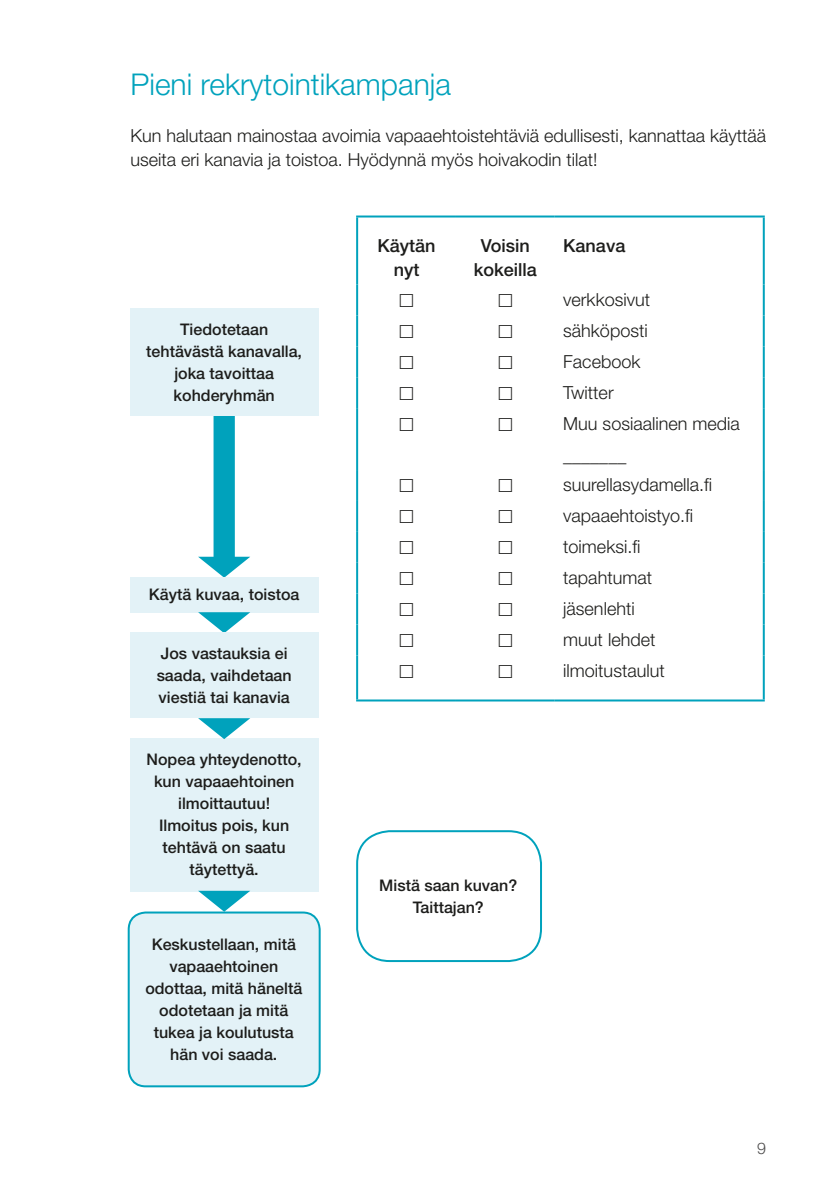
<style>
.page{position:relative;width:840px;height:1191px;background:#fff}
.page>*{position:absolute;margin:0;border:0;box-sizing:border-box;transform-origin:0 0}
.t1{font:300 30px "Helvetica Neue LT Std";color:#00a2bc}
.t2{font:300 18px/30.8px "Helvetica Neue LT Std";color:#1d1d1b}
.t3{font:500 18px/24px "Helvetica Neue LT Std";color:#1d1d1b;text-align:center}
.t4{font:500 16px/22px "Helvetica Neue LT Std";color:#1d1d1b;text-align:center}
.t5{font:300 16px "Helvetica Neue LT Std";color:#4d4c4c}
</style>
<div class="page">
<div style="left:129px;top:912px;width:190px;height:174px;background:#e3f2f7;border-radius:17px"></div>
<div style="left:128px;top:911px;width:192px;height:176px;border:2px solid #00a2bc;border-radius:17px"></div>
<div style="left:356px;top:830px;width:185px;height:132px;border:2px solid #00a2bc;border-radius:33px"></div>
<svg style="left:130px;top:308px;width:188px;height:603px"></svg>
<hr style="left:356px;top:215px;width:99px;height:2px;background:#00a2bc">
<hr style="left:356px;top:217px;width:2px;height:67px;background:#00a2bc">
<hr style="left:455px;top:215px;width:99px;height:2px;background:#00a2bc">
<hr style="left:554px;top:215px;width:210px;height:2px;background:#00a2bc">
<hr style="left:762px;top:217px;width:2px;height:67px;background:#00a2bc">
<hr style="left:356px;top:284px;width:2px;height:31px;background:#00a2bc">
<hr style="left:762px;top:284px;width:2px;height:31px;background:#00a2bc">
<hr style="left:356px;top:315px;width:2px;height:31px;background:#00a2bc">
<hr style="left:762px;top:315px;width:2px;height:31px;background:#00a2bc">
<hr style="left:356px;top:346px;width:2px;height:31px;background:#00a2bc">
<hr style="left:762px;top:346px;width:2px;height:31px;background:#00a2bc">
<hr style="left:356px;top:377px;width:2px;height:31px;background:#00a2bc">
<hr style="left:762px;top:377px;width:2px;height:31px;background:#00a2bc">
<hr style="left:356px;top:408px;width:2px;height:62px;background:#00a2bc">
<hr style="left:762px;top:408px;width:2px;height:62px;background:#00a2bc">
<hr style="left:356px;top:470px;width:2px;height:31px;background:#00a2bc">
<hr style="left:762px;top:470px;width:2px;height:31px;background:#00a2bc">
<hr style="left:356px;top:501px;width:2px;height:31px;background:#00a2bc">
<hr style="left:762px;top:501px;width:2px;height:31px;background:#00a2bc">
<hr style="left:356px;top:532px;width:2px;height:31px;background:#00a2bc">
<hr style="left:762px;top:532px;width:2px;height:31px;background:#00a2bc">
<hr style="left:356px;top:563px;width:2px;height:30px;background:#00a2bc">
<hr style="left:762px;top:563px;width:2px;height:30px;background:#00a2bc">
<hr style="left:356px;top:593px;width:2px;height:31px;background:#00a2bc">
<hr style="left:762px;top:593px;width:2px;height:31px;background:#00a2bc">
<hr style="left:356px;top:624px;width:2px;height:31px;background:#00a2bc">
<hr style="left:762px;top:624px;width:2px;height:31px;background:#00a2bc">
<hr style="left:356px;top:655px;width:2px;height:44px;background:#00a2bc">
<hr style="left:762px;top:655px;width:2px;height:44px;background:#00a2bc">
<hr style="left:356px;top:699px;width:99px;height:2px;background:#00a2bc">
<hr style="left:455px;top:699px;width:99px;height:2px;background:#00a2bc">
<hr style="left:554px;top:699px;width:210px;height:2px;background:#00a2bc">
<h1 class="t1" style="left:130px;top:66px;width:322px">Pieni rekrytointikampanja</h1>
<p class="t2" style="left:130px;top:123px;width:636px;line-height:24px">Kun halutaan mainostaa avoimia vapaaehtoistehtäviä edullisesti, kannattaa käyttää useita eri kanavia ja toistoa. Hyödynnä myös hoivakodin tilat!</p>
<p class="t4" style="left:146px;top:318px;width:157px">Tiedotetaan tehtävästä kanavalla, joka tavoittaa kohderyhmän</p>
<p class="t4" style="left:149px;top:583px;width:152px">Käytä kuvaa, toistoa</p>
<p class="t4" style="left:157px;top:642px;width:136px;text-align:left">Jos vastauksia ei saada, vaihdetaan viestiä tai kanavia</p>
<p class="t4" style="left:146px;top:748px;width:157px">Nopea yhteydenotto, kun vapaaehtoinen ilmoittautuu!<br>Ilmoitus pois, kun tehtävä on saatu täytettyä.</p>
<p class="t4" style="left:145px;top:933px;width:158px">Keskustellaan, mitä vapaaehtoinen odottaa, mitä häneltä odotetaan ja mitä tukea ja koulutusta hän voi saada.</p>
<p class="t3" style="left:377px;top:233px;width:60px">Käytän nyt</p>
<p class="t3" style="left:473px;top:233px;width:65px">Voisin kokeilla</p>
<p class="t3" style="left:563px;top:233px;width:64px">Kanava</p>
<p class="t2" style="left:563px;top:283px;width:178px">verkkosivut<br>sähköposti<br>Facebook<br>Twitter<br>Muu sosiaalinen media _______</p>
<p class="t2" style="left:563px;top:469px;width:150px">suurellasydamella.fi vapaaehtoistyo.fi toimeksi.fi tapahtumat jäsenlehti<br>muut lehdet ilmoitustaulut</p>
<p class="t4" style="left:379px;top:874px;width:139px">Mistä saan kuvan?<br>Taittajan?</p>
<p class="t5" style="left:756px;top:1138px;width:10px">9</p>
</div>
